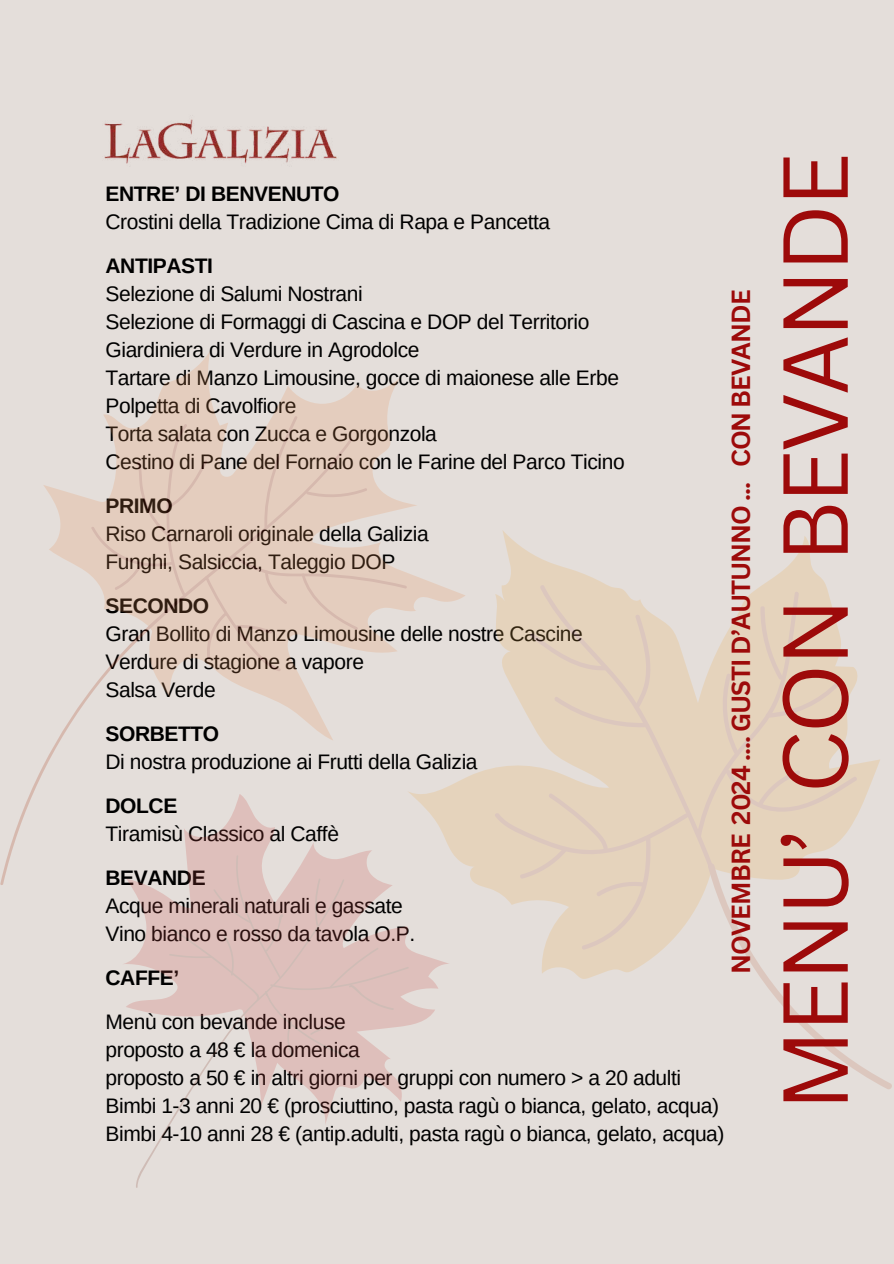
<style>
.page{position:relative;width:894px;height:1264px;background:#fff}
.page>*{position:absolute;margin:0;border:0;box-sizing:border-box;transform-origin:0 0}
.t1{font:90px "Canva Sans";letter-spacing:-.035em;color:#9d0a0a}
.t2{font:700 25.5px "Canva Sans";letter-spacing:-.035em;color:#9d0a0a}
.t3{font:21px/28px "Arimo";letter-spacing:-.02em;color:#000}
.t4{font:700 21px "Arimo";letter-spacing:-.02em;color:#000}
</style>
<div class="page">
<div style="left:0;top:0;width:893px;height:1263px;background:#e4deda"></div>
<svg style="left:124px;top:850px;width:314px;height:251px"></svg>
<svg style="left:136px;top:885px;width:208px;height:303px"></svg>
<svg style="left:169px;top:855px;width:240px;height:205px"></svg>
<svg style="left:407px;top:531px;width:473px;height:448px"></svg>
<svg style="left:707px;top:861px;width:185px;height:228px"></svg>
<svg style="left:539px;top:583px;width:176px;height:290px;fill:#e5d3bc"></svg>
<svg style="left:528px;top:613px;width:122px;height:115px"></svg>
<svg style="left:696px;top:590px;width:162px;height:249px"></svg>
<svg style="left:493px;top:792px;width:196px;height:158px"></svg>
<svg style="left:104px;top:352px;width:361px;height:388px"></svg>
<svg style="left:0;top:485px;width:353px;height:400px"></svg>
<svg style="left:90px;top:415px;width:317px;height:256px"></svg>
<img style="left:104px;top:119px;width:233px;height:45px">
<p class="t4" style="left:105px;top:181px;width:235px">ENTRE’ DI BENVENUTO</p>
<p class="t3" style="left:105px;top:207px;width:446px">Crostini della Tradizione Cima di Rapa e Pancetta</p>
<p class="t4" style="left:105px;top:253px;width:109px">ANTIPASTI</p>
<p class="t3" style="left:105px;top:279px;width:520px">Selezione di Salumi Nostrani<br>Selezione di Formaggi di Cascina e DOP del Territorio Giardiniera di Verdure in Agrodolce<br>Tartare di Manzo Limousine, gocce di maionese alle Erbe Polpetta di Cavolfiore<br>Torta salata con Zucca e Gorgonzola<br>Cestino di Pane del Fornaio con le Farine del Parco Ticino</p>
<p class="t4" style="left:105px;top:493px;width:69px">PRIMO</p>
<p class="t3" style="left:105px;top:519px;width:324px">Riso Carnaroli originale della Galizia<br>Funghi, Salsiccia, Taleggio DOP</p>
<p class="t4" style="left:105px;top:593px;width:105px">SECONDO</p>
<p class="t3" style="left:105px;top:619px;width:478px">Gran Bollito di Manzo Limousine delle nostre Cascine<br>Verdure di stagione a vapore<br>Salsa Verde</p>
<p class="t4" style="left:105px;top:721px;width:115px">SORBETTO</p>
<p class="t3" style="left:105px;top:747px;width:373px">Di nostra produzione ai Frutti della Galizia</p>
<p class="t4" style="left:105px;top:793px;width:73px">DOLCE</p>
<p class="t3" style="left:105px;top:819px;width:235px">Tiramisù Classico al Caffè</p>
<p class="t4" style="left:105px;top:865px;width:102px">BEVANDE</p>
<p class="t3" style="left:105px;top:891px;width:311px">Acque minerali naturali e gassate<br>Vino bianco e rosso da tavola O.P.</p>
<p class="t4" style="left:105px;top:965px;width:75px">CAFFE’</p>
<p class="t3" style="left:105px;top:1007px;width:620px">Menù con bevande incluse<br>proposto a 48 € la domenica<br>proposto a 50 € in altri giorni per gruppi con numero &gt; a 20 adulti Bimbi 1-3 anni 20 € (prosciuttino, pasta ragù o bianca, gelato, acqua)<br>Bimbi 4-10 anni 28 € (antip.adulti, pasta ragù o bianca, gelato, acqua)</p>
<p class="t2" style="left:722px;top:973px;width:685px;rotate:-90deg">NOVEMBRE 2024 .... GUSTI D’AUTUNNO ... CON BEVANDE</p>
<h1 class="t1" style="left:751px;top:1110px;width:959px;rotate:-90deg">MENU’ CON BEVANDE</h1>
</div>
